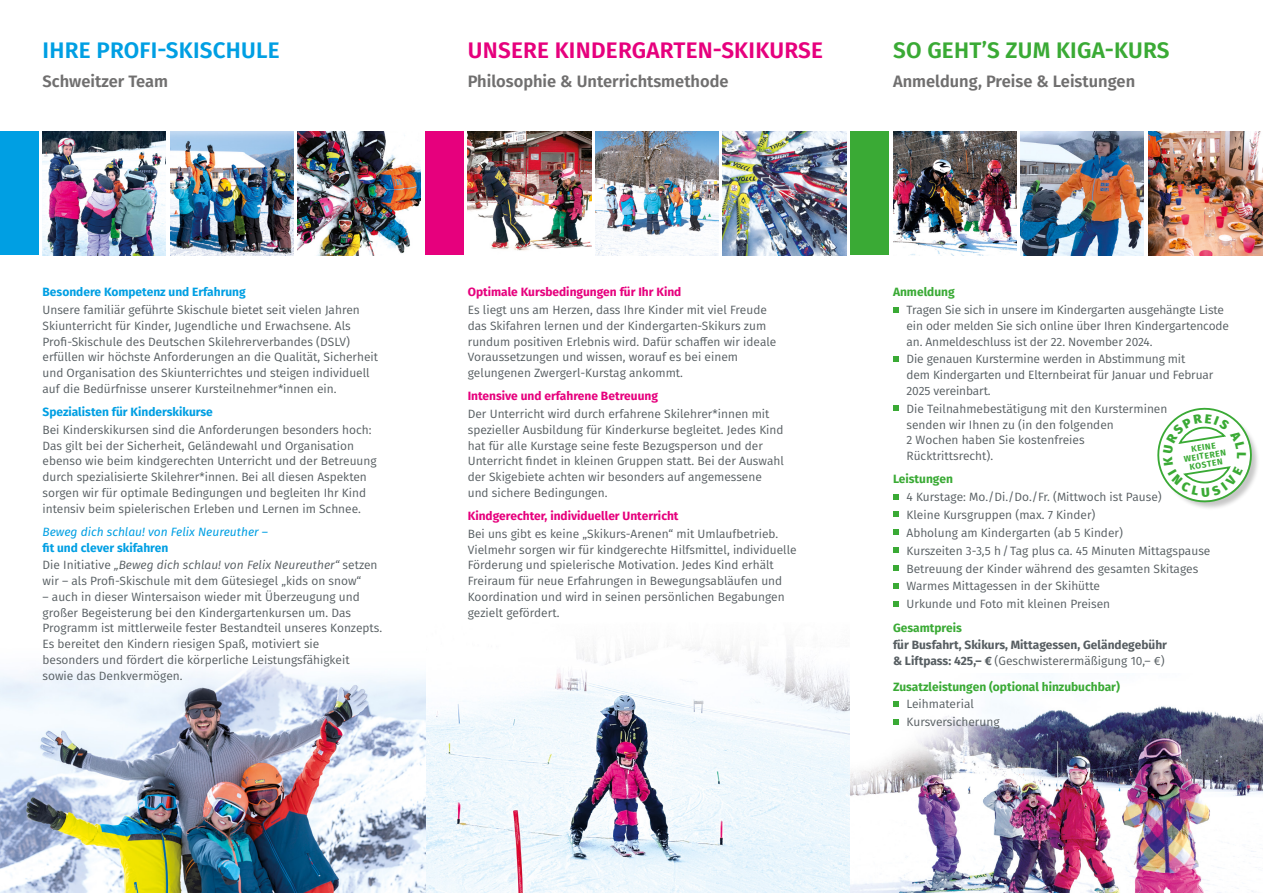
<style>
.page{position:relative;width:1263px;height:893px;background:#fff}
.page>*{position:absolute;margin:0;border:0;box-sizing:border-box;transform-origin:0 0}
.headline{font:600 22.5px "Fira Sans";letter-spacing:.01em;color:#e6007d}
.headline-2{font:600 22.5px "Fira Sans";letter-spacing:.01em;color:#3aaa35}
.headline-3{font:600 22.5px "Fira Sans";letter-spacing:.01em;color:#009fe3}
.subline{font:600 16.5px "Fira Sans";color:#706f6f}
.grundtext{font:12px/15.8px "Fira Sans";color:#575e62}
.grundtext_bold{font:700 12px "Fira Sans";color:#e6007d}
.grundtext-2{font:700 12px/15.8px "Fira Sans";color:#575e62}
.grundtext_bold-2{font:700 12px "Fira Sans";color:#3aaa35}
.grundtext_bold-3{font:700 12px "Fira Sans";color:#009fe3}
.grundtext_bold-4{font:italic 12px/15.8px "Fira Sans";color:#009fe3}
.grundtext-3{font:700 8.55px/8.6px "Fira Sans";color:#3aaa35;text-align:center}
.s1{font-weight:700;font-style:normal}
.s2{font-style:italic}
.s3{font-weight:400}
</style>
<div class="page">
<img style="left:425px;top:645px;width:425px;height:248px">
<img style="left:850px;top:675px;width:413px;height:218px">
<svg style="left:893px;top:307px;width:6px;height:5px"></svg>
<svg style="left:893px;top:356px;width:6px;height:6px"></svg>
<svg style="left:893px;top:405px;width:6px;height:6px"></svg>
<svg style="left:893px;top:494px;width:6px;height:6px"></svg>
<svg style="left:893px;top:511px;width:6px;height:6px"></svg>
<svg style="left:893px;top:529px;width:6px;height:6px"></svg>
<svg style="left:893px;top:547px;width:6px;height:6px"></svg>
<svg style="left:893px;top:565px;width:6px;height:6px"></svg>
<svg style="left:893px;top:583px;width:6px;height:6px"></svg>
<svg style="left:893px;top:601px;width:6px;height:6px"></svg>
<svg style="left:893px;top:701px;width:6px;height:6px"></svg>
<svg style="left:893px;top:719px;width:6px;height:6px"></svg>
<div style="left:1160px;top:411px;width:101px;height:100px;background:#000;opacity:.22"></div>
<img style="left:893px;top:132px;width:123px;height:123px">
<img style="left:1020px;top:132px;width:124px;height:123px">
<img style="left:723px;top:132px;width:123px;height:123px">
<img style="left:1148px;top:132px;width:115px;height:123px">
<div style="left:0;top:132px;width:38px;height:123px;background:#009fe3"></div>
<div style="left:425px;top:132px;width:38px;height:123px;background:#e6007d"></div>
<div style="left:850px;top:132px;width:39px;height:123px;background:#3aaa35"></div>
<img style="left:0;top:662px;width:425px;height:231px">
<img style="left:43px;top:132px;width:123px;height:123px">
<img style="left:468px;top:132px;width:123px;height:119px">
<img style="left:595px;top:132px;width:124px;height:123px">
<img style="left:298px;top:132px;width:123px;height:123px">
<img style="left:170px;top:132px;width:123px;height:123px">
<svg style="left:1157px;top:407px;width:97px;height:98px"></svg>
<p class="headline-3" style="left:43px;top:32px;width:239px">IHRE PROFI-SKISCHULE</p>
<p class="subline" style="left:43px;top:67px;width:127px">Schweitzer Team</p>
<p class="grundtext_bold-3" style="left:43px;top:282px;width:205px">Besondere Kompetenz und Erfahrung</p>
<p class="grundtext" style="left:43px;top:302px;width:337px">Unsere familiär geführte Skischule bietet seit vielen Jahren Skiunterricht für Kinder, Jugendliche und Erwachsene. Als Profi-Skischule des Deutschen Skilehrerverbandes (DSLV) erfüllen wir höchste Anforderungen an die Qualität, Sicherheit und Organisation des Skiunterrichtes und steigen individuell auf die Bedürfnisse unserer Kursteilnehmer*innen ein.</p>
<p class="grundtext_bold-3" style="left:43px;top:402px;width:172px">Spezialisten für Kinderskikurse</p>
<p class="grundtext" style="left:43px;top:421px;width:336px">Bei Kinderskikursen sind die Anforderungen besonders hoch:<br>Das gilt bei der Sicherheit, Geländewahl und Organisation ebenso wie beim kindgerechten Unterricht und der Betreuung durch spezialisierte Skilehrer*innen. Bei all diesen Aspekten sorgen wir für optimale Bedingungen und begleiten Ihr Kind intensiv beim spielerischen Erleben und Lernen im Schnee.</p>
<p class="grundtext_bold-4" style="left:43px;top:523px;width:227px">Beweg dich schlau! von Felix Neureuther – <span class="s1">fit und clever skifahren</span></p>
<p class="grundtext" style="left:43px;top:557px;width:336px">Die Initiative <span class="s2">„Beweg dich schlau! von Felix Neureuther“</span> setzen wir – als Profi-Skischule mit dem Gütesiegel „kids on snow“</p>
<p class="grundtext" style="left:43px;top:589px;width:341px">– auch in dieser Wintersaison wieder mit Überzeugung und großer Begeisterung bei den Kindergartenkursen um. Das Programm ist mittlerweile fester Bestandteil unseres Konzepts.<br>Es bereitet den Kindern riesigen Spaß, motiviert sie<br>besonders und fördert die körperliche Leistungsfähigkeit sowie das Denkvermögen.</p>
<p class="headline" style="left:468px;top:32px;width:357px">UNSERE KINDERGARTEN-SKIKURSE</p>
<p class="subline" style="left:468px;top:67px;width:262px">Philosophie &amp; Unterrichtsmethode</p>
<p class="headline-2" style="left:893px;top:32px;width:278px">SO GEHT’S ZUM KIGA-KURS</p>
<p class="subline" style="left:893px;top:67px;width:244px">Anmeldung, Preise &amp; Leistungen</p>
<p class="grundtext_bold" style="left:468px;top:282px;width:215px">Optimale Kursbedingungen für Ihr Kind</p>
<p class="grundtext" style="left:468px;top:302px;width:310px">Es liegt uns am Herzen, dass Ihre Kinder mit viel Freude das Skifahren lernen und der Kindergarten-Skikurs zum rundum positiven Erlebnis wird. Dafür schaffen wir ideale Voraussetzungen und wissen, worauf es bei einem gelungenen Zwergerl-Kurstag ankommt.</p>
<p class="grundtext_bold" style="left:468px;top:386px;width:192px">Intensive und erfahrene Betreuung</p>
<p class="grundtext" style="left:468px;top:406px;width:318px">Der Unterricht wird durch erfahrene Skilehrer*innen mit spezieller Ausbildung für Kinderkurse begleitet. Jedes Kind hat für alle Kurstage seine feste Bezugsperson und der Unterricht findet in kleinen Gruppen statt. Bei der Auswahl der Skigebiete achten wir besonders auf angemessene und sichere Bedingungen.</p>
<p class="grundtext_bold" style="left:468px;top:506px;width:212px">Kindgerechter, individueller Unterricht</p>
<p class="grundtext" style="left:468px;top:526px;width:330px">Bei uns gibt es keine „Skikurs-Arenen“ mit Umlaufbetrieb.<br>Vielmehr sorgen wir für kindgerechte Hilfsmittel, individuelle Förderung und spielerische Motivation. Jedes Kind erhält Freiraum für neue Erfahrungen in Bewegungsabläufen und Koordination und wird in seinen persönlichen Begabungen gezielt gefördert.</p>
<p class="grundtext_bold-2" style="left:893px;top:282px;width:63px">Anmeldung</p>
<p class="grundtext" style="left:906px;top:302px;width:324px">Tragen Sie sich in unsere im Kindergarten ausgehängte Liste ein oder melden Sie sich online über Ihren Kindergartencode an. Anmeldeschluss ist der 22. November 2024.</p>
<p class="grundtext" style="left:906px;top:351px;width:308px">Die genauen Kurstermine werden in Abstimmung mit<br>dem Kindergarten und Elternbeirat für Januar und Februar<br>2025 vereinbart.</p>
<p class="grundtext" style="left:906px;top:400px;width:262px">Die Teilnahmebestätigung mit den Kursterminen senden wir Ihnen zu (in den folgenden<br>2 Wochen haben Sie kostenfreies Rücktrittsrecht).</p>
<p class="grundtext_bold-2" style="left:893px;top:469px;width:61px">Leistungen</p>
<p class="grundtext" style="left:906px;top:489px;width:257px">4 Kurstage: Mo./Di./Do./Fr. (Mittwoch ist Pause)</p>
<p class="grundtext" style="left:906px;top:507px;width:190px">Kleine Kursgruppen (max. 7 Kinder)</p>
<p class="grundtext" style="left:906px;top:524px;width:218px">Abholung am Kindergarten (ab 5 Kinder)</p>
<p class="grundtext" style="left:906px;top:542px;width:305px">Kurszeiten 3-3,5 h/Tag plus ca. 45 Minuten Mittagspause</p>
<p class="grundtext" style="left:906px;top:560px;width:293px">Betreuung der Kinder während des gesamten Skitages</p>
<p class="grundtext" style="left:906px;top:578px;width:195px">Warmes Mittagessen in der Skihütte</p>
<p class="grundtext" style="left:906px;top:596px;width:205px">Urkunde und Foto mit kleinen Preisen</p>
<p class="grundtext_bold-2" style="left:893px;top:617px;width:70px">Gesamtpreis</p>
<p class="grundtext-2" style="left:893px;top:636px;width:276px">für Busfahrt, Skikurs, Mittagessen, Geländegebühr &amp; Liftpass: 425,– € <span class="s3">(Geschwisterermäßigung 10,– €)</span></p>
<p class="grundtext_bold-2" style="left:893px;top:676px;width:228px">Zusatzleistungen (optional hinzubuchbar)</p>
<p class="grundtext" style="left:906px;top:696px;width:69px">Leihmaterial</p>
<p class="grundtext" style="left:906px;top:714px;width:95px">Kursversicherung</p>
<p class="grundtext-3" style="left:1190px;top:444px;width:26px;rotate:-9deg">KEINE</p>
<p class="grundtext-3" style="left:1183px;top:454px;width:44px;rotate:-9deg">WEITEREN<br>KOSTEN</p>
</div>
